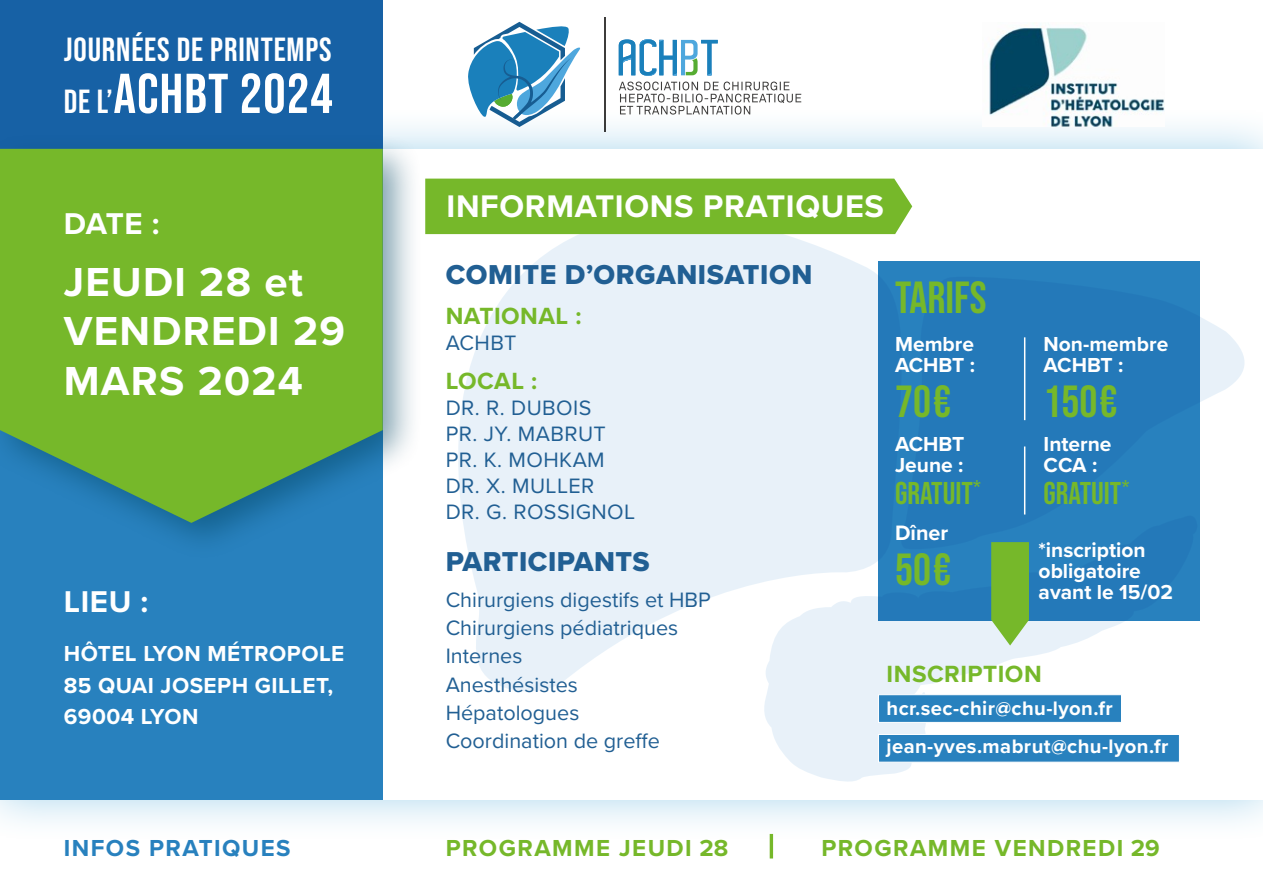
<style>
.page{position:relative;width:1263px;height:893px;background:#fff}
.page>*{position:absolute;margin:0;border:0;box-sizing:border-box;transform-origin:0 0}
.t1{font:56.1px "Bebas Neue";letter-spacing:.02em;color:#fff}
.t2{font:45px "Bebas Neue";color:#76b82a}
.t3{font:700 42px/49.5px "Proxima Nova";letter-spacing:.03em;color:#fff}
.t4{font:33.45px "Bebas Neue";letter-spacing:.025em;color:#fff}
.t5{font:700 32.4px "Proxima Nova";letter-spacing:.02em;color:#fff}
.t6{font:31.5px "Bebas Neue";color:#76b82a}
.t7{font:700 31.2px "Proxima Nova";letter-spacing:.02em;color:#fff}
.t8{font:28.35px "Proxima Nova Extrabld";letter-spacing:.02em;color:#215f93}
.t9{font:700 24.3px "Proxima Nova";letter-spacing:.02em;color:#76b82a}
.t10{font:700 24px "Proxima Nova";letter-spacing:.06em;color:#76b82a}
.t11{font:700 24px "Proxima Nova";letter-spacing:.06em;color:#2881be}
.t12{font:700 22.5px/31.5px "Proxima Nova";letter-spacing:.02em;color:#fff}
.t13{font:21.6px/28.3px "Proxima Nova";color:#215f93}
.t14{font:21.6px/26px "Proxima Nova";letter-spacing:.02em;color:#215f93}
.t15{font:700 21.6px "Proxima Nova";color:#fff}
.t16{font:700 21px/21px "Proxima Nova";color:#fff}
.t17{font:700 20.25px/38.7px "Proxima Nova";letter-spacing:.02em;color:#fff}
.s1{font-size:33.45px}
</style>
<div class="page">
<div style="left:0;top:106px;width:1263px;height:736px;background:#53addb;opacity:.5"></div>
<div style="left:0;top:149px;width:1263px;height:650px;background:#fff"></div>
<div style="left:0;top:0;width:383px;height:799px;background:#2881be"></div>
<img style="left:982px;top:25px;width:183px;height:101px">
<div style="left:0;top:0;width:383px;height:149px;background:#1761a5"></div>
<svg style="left:428px;top:234px;width:476px;height:457px;fill:#e8f1f9"></svg>
<svg style="left:1199px;top:274px;width:46px;height:278px"></svg>
<svg style="left:763px;top:513px;width:362px;height:269px;fill:#e8f1f9"></svg>
<svg style="left:425px;top:17px;width:419px;height:132px"></svg>
<hr style="left:604px;top:17px;width:1px;height:115px;background:#3d3c3b">
<svg style="left:619px;top:82px;width:182px;height:33px"></svg>
<svg style="left:619px;top:39px;width:99px;height:37px"></svg>
<svg style="left:468px;top:22px;width:114px;height:105px"></svg>
<div style="left:0;top:132px;width:423px;height:429px;background:#004461;opacity:.5"></div>
<svg style="left:0;top:149px;width:383px;height:374px;background:#6baf3b"></svg>
<hr style="left:770px;top:834px;width:3px;height:24px;background:#76b82a">
<div style="left:425px;top:179px;width:487px;height:55px;background:#76b82a"></div>
<div style="left:878px;top:262px;width:321px;height:359px;background:#2479b9"></div>
<hr style="left:1024px;top:337px;width:1px;height:83px;background:#fff">
<hr style="left:1024px;top:446px;width:1px;height:68px;background:#fff">
<div style="left:878px;top:694px;width:244px;height:29px;background:#2881be;border:1px solid #fff"></div>
<div style="left:878px;top:734px;width:302px;height:29px;background:#2881be;border:1px solid #fff"></div>
<svg style="left:991px;top:542px;width:38px;height:103px;background:#83be43"></svg>
<h3 class="t4" style="left:64px;top:30px;width:269px">JOURNÉES DE PRINTEMPS</h3>
<h1 class="t1" style="left:64px;top:62px;width:270px"><span class="s1">DE L’</span>ACHBT 2024</h1>
<h3 class="t5" style="left:446px;top:182px;width:439px">INFORMATIONS PRATIQUES</h3>
<h3 class="t7" style="left:64px;top:200px;width:97px">DATE :</h3>
<h3 class="t3" style="left:64px;top:256px;width:283px">JEUDI 28 et<br>VENDREDI 29<br>MARS 2024</h3>
<h3 class="t8" style="left:446px;top:253px;width:368px">COMITE D’ORGANISATION</h3>
<h2 class="t2" style="left:895px;top:272px;width:93px">TARIFS</h2>
<p class="t16" style="left:895px;top:333px;width:81px">Membre<br>ACHBT :</p>
<h2 class="t2" style="left:895px;top:376px;width:57px">70€</h2>
<p class="t16" style="left:895px;top:433px;width:71px">ACHBT<br>Jeune :</p>
<h3 class="t6" style="left:895px;top:475px;width:87px">GRATUIT<sup>*</sup></h3>
<p class="t15" style="left:895px;top:517px;width:55px">Dîner</p>
<h2 class="t2" style="left:895px;top:544px;width:57px">50€</h2>
<p class="t9" style="left:446px;top:298px;width:137px">NATIONAL :</p>
<p class="t13" style="left:446px;top:327px;width:72px">ACHBT</p>
<p class="t9" style="left:446px;top:363px;width:93px">LOCAL :</p>
<p class="t14" style="left:446px;top:394px;width:191px">DR. R. DUBOIS<br>PR. JY. MABRUT<br>PR. K. MOHKAM<br>DR. X. MULLER<br>DR. G. ROSSIGNOL</p>
<h3 class="t8" style="left:446px;top:540px;width:206px">PARTICIPANTS</h3>
<p class="t13" style="left:446px;top:584px;width:267px">Chirurgiens digestifs et HBP<br>Chirurgiens pédiatriques<br>Internes<br>Anesthésistes<br>Hépatologues<br>Coordination de greffe</p>
<p class="t16" style="left:1043px;top:333px;width:126px">Non-membre<br>ACHBT :</p>
<h2 class="t2" style="left:1043px;top:376px;width:75px">150€</h2>
<p class="t16" style="left:1043px;top:433px;width:69px">Interne<br>CCA :</p>
<h3 class="t6" style="left:1043px;top:475px;width:87px">GRATUIT<sup>*</sup></h3>
<p class="t16" style="left:1038px;top:539px;width:136px">*inscription obligatoire avant le 15/02</p>
<h3 class="t7" style="left:64px;top:579px;width:86px">LIEU :</h3>
<p class="t12" style="left:64px;top:637px;width:282px">HÔTEL LYON MÉTROPOLE<br>85 QUAI JOSEPH GILLET,<br>69004 LYON</p>
<p class="t9" style="left:887px;top:656px;width:157px">INSCRIPTION</p>
<p class="t17" style="left:887px;top:688px;width:283px">hcr.sec-chir@chu-lyon.fr jean-yves.mabrut@chu-lyon.fr</p>
<p class="t11" style="left:64px;top:830px;width:228px">INFOS PRATIQUES</p>
<p class="t10" style="left:446px;top:830px;width:284px">PROGRAMME JEUDI 28</p>
<p class="t10" style="left:821px;top:830px;width:340px">PROGRAMME VENDREDI 29</p>
</div>
